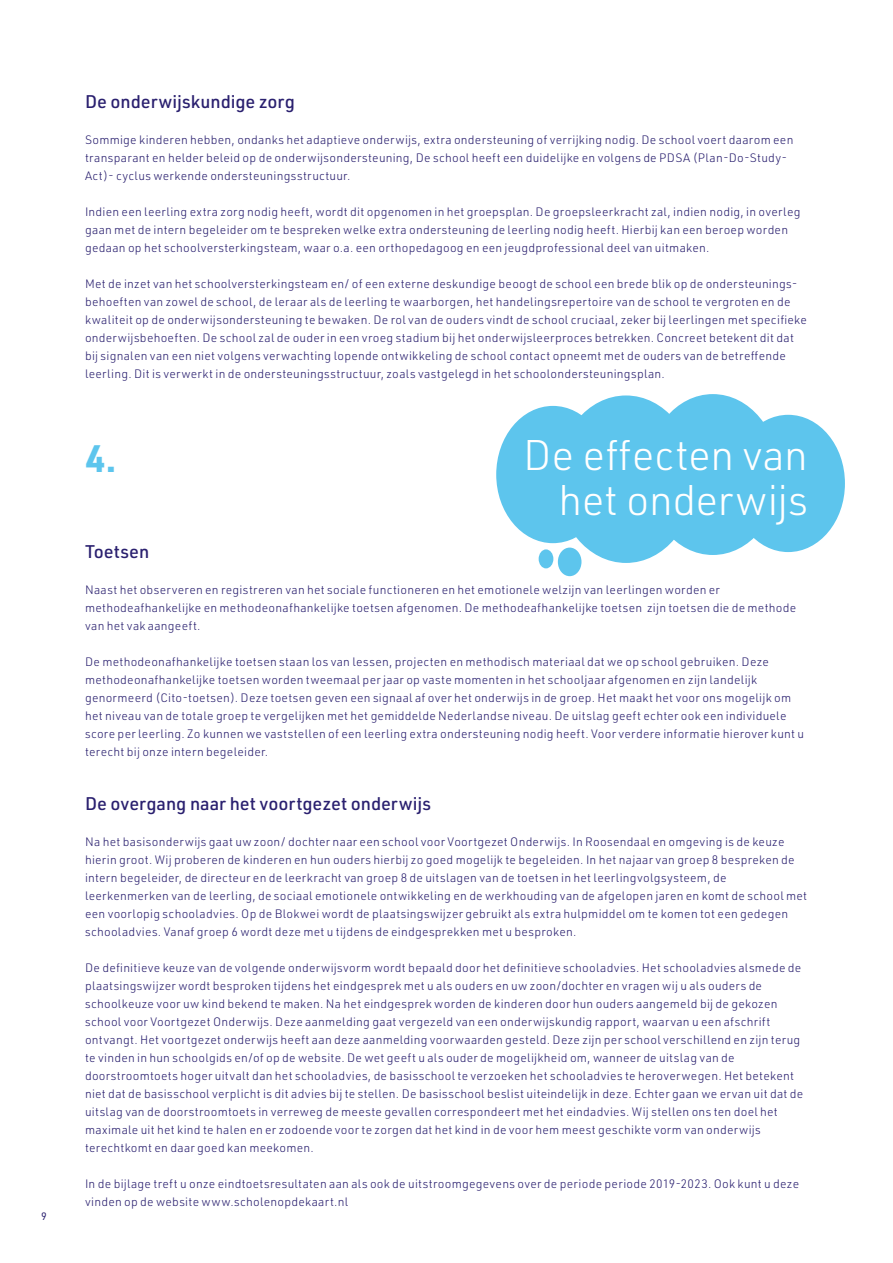
<style>
.page{position:relative;width:893px;height:1263px;background:#fff}
.page>*{position:absolute;margin:0;border:0;box-sizing:border-box;transform-origin:0 0}
.t1{font:300 42px/45px "URWDIN";letter-spacing:-.01em;color:#fff;text-align:right}
.t2{font:700 37.5px "URWDIN";color:#5dc5ed}
.t3{font:500 18px "URWDIN";color:#2a206f}
.t4{font:300 12px/18px "URWDIN";letter-spacing:.02em;color:#2a206f}
.t5{font:10.5px "URWDIN";color:#2a206f}
</style>
<div class="page">
<div style="left:558px;top:548px;width:23px;height:28px;background:#5dc5ed;border-radius:50%"></div>
<div style="left:496px;top:406px;width:114px;height:137px;background:#5dc5ed;border-radius:50%"></div>
<div style="left:731px;top:415px;width:114px;height:137px;background:#5dc5ed;border-radius:50%"></div>
<div style="left:557px;top:395px;width:138px;height:168px;background:#5dc5ed;border-radius:50%"></div>
<div style="left:646px;top:394px;width:133px;height:161px;background:#5dc5ed;border-radius:50%"></div>
<div style="left:539px;top:549px;width:14px;height:19px;background:#5dc5ed;border-radius:50%"></div>
<p class="t5" style="left:41px;top:1210px;width:7px">9</p>
<h3 class="t3" style="left:85px;top:90px;width:211px">De onderwijskundige zorg</h3>
<p class="t4" style="left:85px;top:130px;width:710px">Sommige kinderen hebben, ondanks het adaptieve onderwijs, extra ondersteuning of verrijking nodig. De school voert daarom een transparant en helder beleid op de onderwijsondersteuning, De school heeft een duidelijke en volgens de PDSA (Plan-Do-Study-<br>Act)- cyclus werkende ondersteuningsstructuur.</p>
<p class="t4" style="left:85px;top:202px;width:717px">Indien een leerling extra zorg nodig heeft, wordt dit opgenomen in het groepsplan. De groepsleerkracht zal, indien nodig, in overleg gaan met de intern begeleider om te bespreken welke extra ondersteuning de leerling nodig heeft. Hierbij kan een beroep worden gedaan op het schoolversterkingsteam, waar o.a. een orthopedagoog en een jeugdprofessional deel van uitmaken.</p>
<p class="t4" style="left:85px;top:274px;width:723px">Met de inzet van het schoolversterkingsteam en/ of een externe deskundige beoogt de school een brede blik op de ondersteunings&shy;behoeften van zowel de school, de leraar als de leerling te waarborgen, het handelingsrepertoire van de school te vergroten en de kwaliteit op de onderwijsondersteuning te bewaken. De rol van de ouders vindt de school cruciaal, zeker bij leerlingen met specifieke onderwijsbehoeften. De school zal de ouder in een vroeg stadium bij het onderwijsleerproces betrekken. Concreet betekent dit dat bij signalen van een niet volgens verwachting lopende ontwikkeling de school contact opneemt met de ouders van de betreffende leerling. Dit is verwerkt in de ondersteuningsstructuur, zoals vastgelegd in het schoolondersteuningsplan.</p>
<h2 class="t2" style="left:85px;top:433px;width:33px">4.</h2>
<h1 class="t1" style="left:523px;top:432px;width:286px">De effecten van het onderwijs</h1>
<h3 class="t3" style="left:85px;top:540px;width:66px">Toetsen</h3>
<p class="t4" style="left:85px;top:580px;width:713px">Naast het observeren en registreren van het sociale functioneren en het emotionele welzijn van leerlingen worden er methodeafhankelijke en methodeonafhankelijke toetsen afgenomen. De methodeafhankelijke toetsen zijn toetsen die de methode van het vak aangeeft.</p>
<p class="t4" style="left:85px;top:652px;width:721px">De methodeonafhankelijke toetsen staan los van lessen, projecten en methodisch materiaal dat we op school gebruiken. Deze methodeonafhankelijke toetsen worden tweemaal per jaar op vaste momenten in het schooljaar afgenomen en zijn landelijk genormeerd (Cito-toetsen). Deze toetsen geven een signaal af over het onderwijs in de groep. Het maakt het voor ons mogelijk om het niveau van de totale groep te vergelijken met het gemiddelde Nederlandse niveau. De uitslag geeft echter ook een individuele score per leerling. Zo kunnen we vaststellen of een leerling extra ondersteuning nodig heeft. Voor verdere informatie hierover kunt u terecht bij onze intern begeleider.</p>
<h3 class="t3" style="left:85px;top:792px;width:348px">De overgang naar het voortgezet onderwijs</h3>
<p class="t4" style="left:85px;top:832px;width:724px">Na het basisonderwijs gaat uw zoon/ dochter naar een school voor Voortgezet Onderwijs. In Roosendaal en omgeving is de keuze hierin groot. Wij proberen de kinderen en hun ouders hierbij zo goed mogelijk te begeleiden. In het najaar van groep 8 bespreken de intern begeleider, de directeur en de leerkracht van groep 8 de uitslagen van de toetsen in het leerlingvolgsysteem, de leerkenmerken van de leerling, de sociaal emotionele ontwikkeling en de werkhouding van de afgelopen jaren en komt de school met een voorlopig schooladvies. Op de Blokwei wordt de plaatsingswijzer gebruikt als extra hulpmiddel om te komen tot een gedegen schooladvies. Vanaf groep 6 wordt deze met u tijdens de eindgesprekken met u besproken.</p>
<p class="t4" style="left:85px;top:958px;width:720px">De definitieve keuze van de volgende onderwijsvorm wordt bepaald door het definitieve schooladvies. Het schooladvies alsmede de plaatsingswijzer wordt besproken tijdens het eindgesprek met u als ouders en uw zoon/dochter en vragen wij u als ouders de schoolkeuze voor uw kind bekend te maken. Na het eindgesprek worden de kinderen door hun ouders aangemeld bij de gekozen school voor Voortgezet Onderwijs. Deze aanmelding gaat vergezeld van een onderwijskundig rapport, waarvan u een afschrift ontvangt. Het voortgezet onderwijs heeft aan deze aanmelding voorwaarden gesteld. Deze zijn per school verschillend en zijn terug te vinden in hun schoolgids en/of op de website. De wet geeft u als ouder de mogelijkheid om, wanneer de uitslag van de doorstroomtoets hoger uitvalt dan het schooladvies, de basisschool te verzoeken het schooladvies te heroverwegen. Het betekent niet dat de basisschool verplicht is dit advies bij te stellen. De basisschool beslist uiteindelijk in deze. Echter gaan we ervan uit dat de uitslag van de doorstroomtoets in verreweg de meeste gevallen correspondeert met het eindadvies. Wij stellen ons ten doel het maximale uit het kind te halen en er zodoende voor te zorgen dat het kind in de voor hem meest geschikte vorm van onderwijs terechtkomt en daar goed kan meekomen.</p>
<p class="t4" style="left:85px;top:1174px;width:716px">In de bijlage treft u onze eindtoetsresultaten aan als ook de uitstroomgegevens over de periode periode 2019-2023. Ook kunt u deze vinden op de website www.scholenopdekaart.nl</p>
</div>
